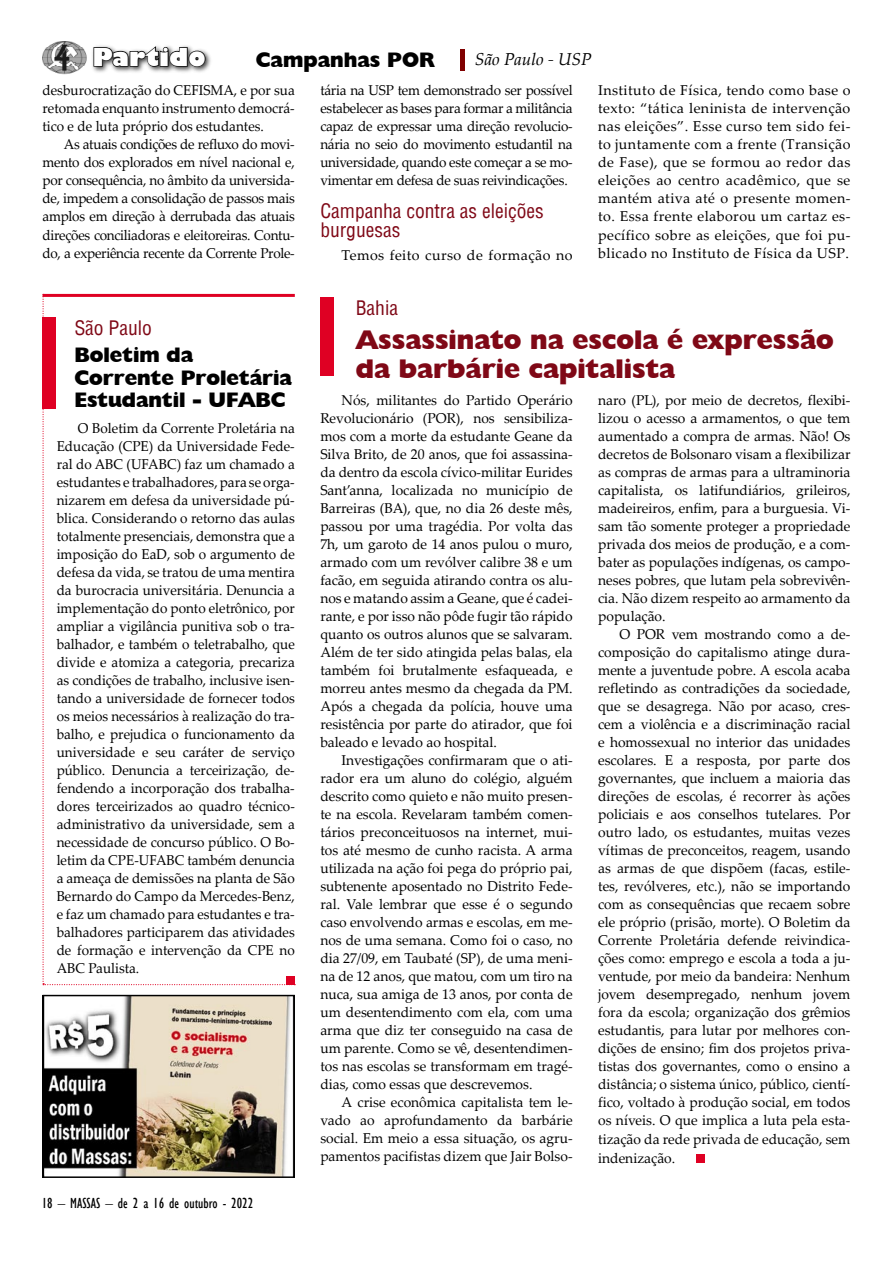
<style>
.page{position:relative;width:893px;height:1263px;background:#fff}
.page>*{position:absolute;margin:0;border:0;box-sizing:border-box;transform-origin:0 0}
.t1{font:800 27px/28.5px "Humanist 521 BT";color:#7f0816}
.t2{font:800 24px "Gill Sans";color:#fff}
.t3{font:800 21px/22.5px "Humanist 521 BT";color:#000}
.t4{font:19.5px/18.8px "Switzerland Condensed";color:#7f0816}
.t5{font:italic 17.25px "Palatino Linotype";color:#000}
.t6{font:condensed 15px "Gill Sans";color:#000}
.t7{font:14.25px/18px "Palatino Linotype";color:#000;text-align:justify}
.t8{font:14.25px/18px "Palatino Linotype";color:#000;text-align:justify;scale:.95 1}
.t9{font:14.25px "Palatino Linotype";letter-spacing:.03em;color:#000}
</style>
<div class="page">
<img style="left:42px;top:42px;width:45px;height:33px">
<div style="left:90px;top:43px;width:123px;height:31px;background:#000;opacity:.75"></div>
<svg style="left:93px;top:45px;width:113px;height:23px"></svg>
<div style="left:460px;top:49px;width:5px;height:22px;background:#800000"></div>
<svg style="left:43px;top:294px;width:252px;height:691px"></svg>
<div style="left:320px;top:297px;width:14px;height:78px;background:#df0023"></div>
<div style="left:696px;top:1154px;width:8px;height:9px;background:#df0023"></div>
<img style="left:46px;top:998px;width:245px;height:177px">
<div style="left:43px;top:995px;width:252px;height:183px;border:2px solid #000"></div>
<h2 class="t2" style="left:92px;top:42px;width:115px">Partido</h2>
<h3 class="t3" style="left:256px;top:48px;width:164px">Campanhas POR</h3>
<p class="t5" style="left:475px;top:47px;width:118px">São Paulo - USP</p>
<p class="t8" style="left:43px;top:81px;width:267px">desburocratização do CEFISMA, e por sua retomada enquanto instrumento democrá&shy;tico e de luta próprio dos estudantes.</p>
<p class="t8" style="left:43px;top:135px;width:267px;text-indent:21px">As atuais condições de refluxo do movi&shy;mento dos explorados em nível nacional e, por consequência, no âmbito da universida&shy;de, impedem a consolidação de passos mais amplos em direção à derrubada das atuais direções conciliadoras e eleitoreiras. Contu&shy;do, a experiência recente da Corrente Prole-</p>
<p class="t8" style="left:320px;top:81px;width:267px">tária na USP tem demonstrado ser possível estabelecer as bases para formar a militância capaz de expressar uma direção revolucio&shy;nária no seio do movimento estudantil na universidade, quando este começar a se mo&shy;vimentar em defesa de suas reivindicações.</p>
<h3 class="t4" style="left:320px;top:201px;width:225px">Campanha contra as eleições burguesas</h3>
<p class="t9" style="left:342px;top:245px;width:233px">Temos feito curso de formação no</p>
<p class="t7" style="left:598px;top:81px;width:254px">Instituto de Física, tendo como base o texto: “tática leninista de intervenção nas eleições”. Esse curso tem sido fei&shy;to juntamente com a frente (Transição de Fase), que se formou ao redor das eleições ao centro acadêmico, que se mantém ativa até o presente momen&shy;to. Essa frente elaborou um cartaz es&shy;pecífico sobre as eleições, que foi pu&shy;blicado no Instituto de Física da USP.</p>
<h3 class="t4" style="left:74px;top:318px;width:79px">São Paulo</h3>
<h3 class="t3" style="left:74px;top:343px;width:219px">Boletim da<br>Corrente Proletária<br>Estudantil - UFABC</h3>
<p class="t8" style="left:57px;top:418px;width:252px;text-indent:21px">O Boletim da Corrente Proletária na Educação (CPE) da Universidade Fede&shy;ral do ABC (UFABC) faz um chamado a estudantes e trabalhadores, para se orga&shy;nizarem em defesa da universidade pú&shy;blica. Considerando o retorno das aulas totalmente presenciais, demonstra que a imposição do EaD, sob o argumento de defesa da vida, se tratou de uma mentira da burocracia universitária. Denuncia a implementação do ponto eletrônico, por ampliar a vigilância punitiva sob o tra&shy;balhador, e também o teletrabalho, que divide e atomiza a categoria, precariza as condições de trabalho, inclusive isen&shy;tando a universidade de fornecer todos os meios necessários à realização do tra&shy;balho, e prejudica o funcionamento da universidade e seu caráter de serviço público. Denuncia a terceirização, de&shy;fendendo a incorporação dos trabalha&shy;dores terceirizados ao quadro técnico&shy;administrativo da universidade, sem a necessidade de concurso público. O Bo&shy;letim da CPE-UFABC também denuncia a ameaça de demissões na planta de São Bernardo do Campo da Mercedes-Benz, e faz um chamado para estudantes e tra&shy;balhadores participarem das atividades de formação e intervenção da CPE no ABC Paulista.</p>
<p class="t6" style="left:42px;top:1194px;width:207px">18 – MASSAS – de 2 a 16 de outubro - 2022</p>
<h3 class="t4" style="left:356px;top:298px;width:44px">Bahia</h3>
<h1 class="t1" style="left:356px;top:325px;width:479px">Assassinato na escola é expressão da barbárie capitalista</h1>
<p class="t7" style="left:320px;top:391px;width:254px;text-indent:21px">Nós, militantes do Partido Operário Revolucionário (POR), nos sensibiliza&shy;mos com a morte da estudante Geane da Silva Brito, de 20 anos, que foi assassina&shy;da dentro da escola cívico-militar Eurides Sant’anna, localizada no município de Barreiras (BA), que, no dia 26 deste mês, passou por uma tragédia. Por volta das 7h, um garoto de 14 anos pulou o muro, armado com um revólver calibre 38 e um facão, em seguida atirando contra os alu&shy;nos e matando assim a Geane, que é cadei&shy;rante, e por isso não pôde fugir tão rápido quanto os outros alunos que se salvaram.<br>Além de ter sido atingida pelas balas, ela também foi brutalmente esfaqueada, e morreu antes mesmo da chegada da PM.<br>Após a chegada da polícia, houve uma resistência por parte do atirador, que foi baleado e levado ao hospital.</p>
<p class="t7" style="left:320px;top:751px;width:254px;text-indent:21px">Investigações confirmaram que o ati&shy;rador era um aluno do colégio, alguém descrito como quieto e não muito presen&shy;te na escola. Revelaram também comen&shy;tários preconceituosos na internet, mui&shy;tos até mesmo de cunho racista. A arma utilizada na ação foi pega do próprio pai, subtenente aposentado no Distrito Fede&shy;ral. Vale lembrar que esse é o segundo caso envolvendo armas e escolas, em me&shy;nos de uma semana. Como foi o caso, no dia 27/09, em Taubaté (SP), de uma meni&shy;na de 12 anos, que matou, com um tiro na nuca, sua amiga de 13 anos, por conta de um desentendimento com ela, com uma arma que diz ter conseguido na casa de um parente. Como se vê, desentendimen&shy;tos nas escolas se transformam em tragé&shy;dias, como essas que descrevemos.</p>
<p class="t7" style="left:320px;top:1093px;width:254px;text-indent:21px">A crise econômica capitalista tem le&shy;vado ao aprofundamento da barbárie social. Em meio a essa situação, os agru&shy;pamentos pacifistas dizem que Jair Bolso-</p>
<p class="t7" style="left:598px;top:391px;width:254px">naro (PL), por meio de decretos, flexibi&shy;lizou o acesso a armamentos, o que tem aumentado a compra de armas. Não! Os decretos de Bolsonaro visam a flexibilizar as compras de armas para a ultraminoria capitalista, os latifundiários, grileiros, madeireiros, enfim, para a burguesia. Vi&shy;sam tão somente proteger a propriedade privada dos meios de produção, e a com&shy;bater as populações indígenas, os campo&shy;neses pobres, que lutam pela sobrevivên&shy;cia. Não dizem respeito ao armamento da população.</p>
<p class="t7" style="left:598px;top:625px;width:254px;text-indent:21px">O POR vem mostrando como a de&shy;composição do capitalismo atinge dura&shy;mente a juventude pobre. A escola acaba refletindo as contradições da sociedade, que se desagrega. Não por acaso, cres&shy;cem a violência e a discriminação racial e homossexual no interior das unidades escolares. E a resposta, por parte dos governantes, que incluem a maioria das direções de escolas, é recorrer às ações policiais e aos conselhos tutelares. Por outro lado, os estudantes, muitas vezes vítimas de preconceitos, reagem, usando as armas de que dispõem (facas, estile&shy;tes, revólveres, etc.), não se importando com as consequências que recaem sobre ele próprio (prisão, morte). O Boletim da Corrente Proletária defende reivindica&shy;ções como: emprego e escola a toda a ju&shy;ventude, por meio da bandeira: Nenhum jovem desempregado, nenhum jovem fora da escola; organização dos grêmios estudantis, para lutar por melhores con&shy;dições de ensino; fim dos projetos priva&shy;tistas dos governantes, como o ensino a distância; o sistema único, público, cientí&shy;fico, voltado à produção social, em todos os níveis. O que implica a luta pela esta&shy;tização da rede privada de educação, sem indenização.</p>
</div>
